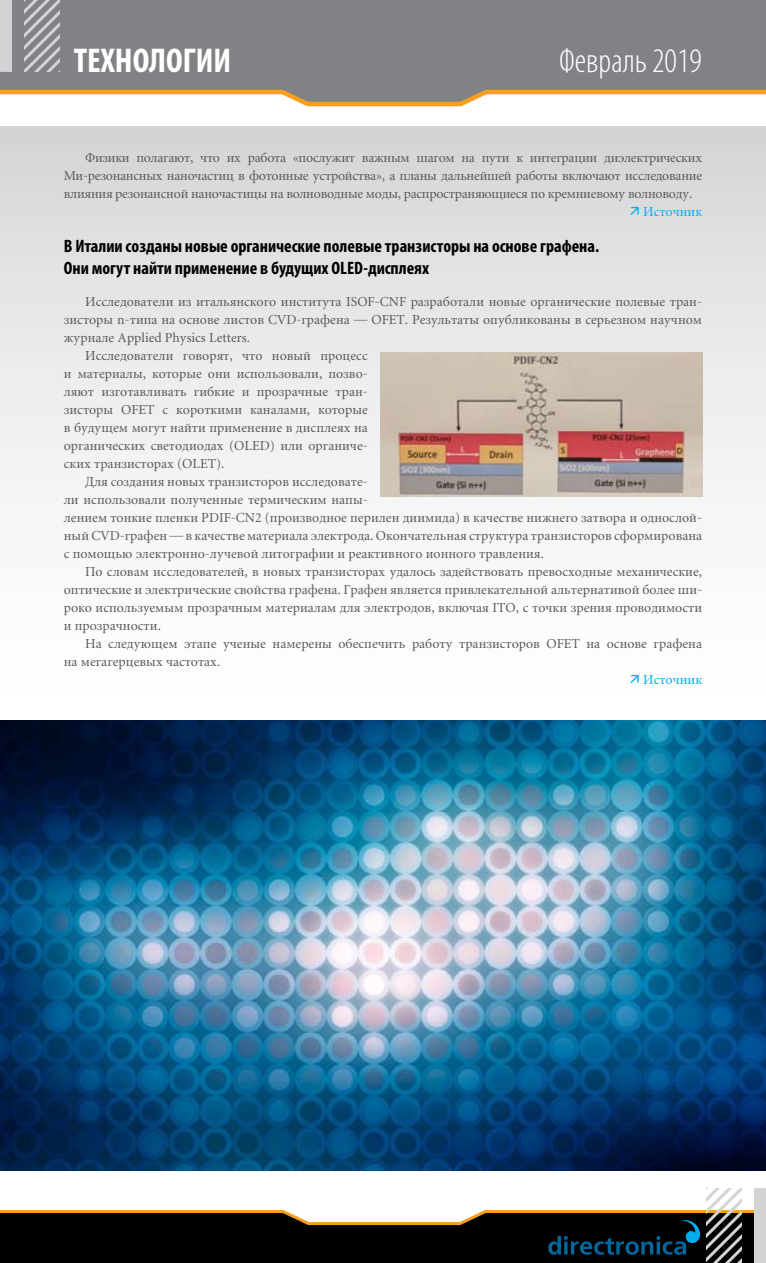
<style>
.page{position:relative;width:766px;height:1263px;background:#fff}
.page>*{position:absolute;margin:0;border:0;box-sizing:border-box;transform-origin:0 0}
.t1{font:300 condensed 34.5px "Myriad Pro";color:#fff}
.t2{font:700 condensed 34.5px "Myriad Pro";color:#fff}
.t3{font:700 condensed 18px/21.6px "Myriad Pro";color:#000}
.t4{font:13.5px/18px "Miniature";color:#58595b;text-align:justify}
.t5{font:13.5px "Miniature";color:#00aeef}
</style>
<div class="page">
<svg style="left:0;top:0;width:765px;height:107px;background:#918f8c"></svg>
<svg style="left:0;top:1210px;width:548px;height:53px;background:#201b14"></svg>
<div style="left:0;top:126px;width:765px;height:612px;background:linear-gradient(to bottom,#d6d8d9,#fff)"></div>
<img style="left:380px;top:353px;width:322px;height:144px">
<img style="left:0;top:720px;width:765px;height:450px">
<svg style="left:0;top:0;width:60px;height:72px;background:#a1a3a5"></svg>
<svg style="left:548px;top:1188px;width:217px;height:75px"></svg>
<svg style="left:630px;top:207px;width:8px;height:8px"></svg>
<svg style="left:630px;top:675px;width:8px;height:8px"></svg>
<h1 class="t2" style="left:74px;top:39px;width:159px">ТЕХНОЛОГИИ</h1>
<h1 class="t1" style="left:559px;top:42px;width:144px">Февраль 2019</h1>
<p class="t4" style="left:64px;top:149px;width:639px;text-indent:21px">Физики полагают, что их работа «послужит важным шагом на пути к интеграции диэлектрических Ми-резонансных наночастиц в фотонные устройства», а планы дальнейшей работы включают исследование влияния резонансной наночастицы на волноводные моды, распространяющиеся по кремниевому волноводу.</p>
<p class="t5" style="left:643px;top:205px;width:60px">Источник</p>
<h2 class="t3" style="left:64px;top:235px;width:537px">В Италии созданы новые органические полевые транзисторы на основе графена.<br>Они могут найти применение в будущих OLED-дисплеях</h2>
<p class="t4" style="left:85px;top:293px;width:618px">Исследователи из итальянского института ISOF-CNF разработали новые органические полевые тран-</p>
<p class="t4" style="left:64px;top:311px;width:639px">зисторы n-типа на основе листов CVD-графена — OFET. Результаты опубликованы в серьезном научном</p>
<p class="t4" style="left:64px;top:329px;width:188px">журнале Applied Physics Letters.</p>
<p class="t4" style="left:85px;top:347px;width:284px">Исследователи говорят, что новый процесс</p>
<p class="t4" style="left:64px;top:365px;width:305px">и материалы, которые они использовали, позво-</p>
<p class="t4" style="left:64px;top:383px;width:305px">ляют изготавливать гибкие и прозрачные тран-</p>
<p class="t4" style="left:64px;top:401px;width:305px">зисторы OFET с короткими каналами, которые</p>
<p class="t4" style="left:64px;top:419px;width:305px">в будущем могут найти применение в дисплеях на</p>
<p class="t4" style="left:64px;top:437px;width:305px">органических светодиодах (OLED) или органиче-</p>
<p class="t4" style="left:64px;top:455px;width:162px">ских транзисторах (OLET).</p>
<p class="t4" style="left:85px;top:473px;width:284px">Для создания новых транзисторов исследовате-</p>
<p class="t4" style="left:64px;top:491px;width:305px">ли использовали полученные термическим напы-</p>
<p class="t4" style="left:64px;top:509px;width:639px">лением тонкие пленки PDIF-CN2 (производное перилен диимида) в качестве нижнего затвора и однослой-</p>
<p class="t4" style="left:64px;top:527px;width:639px">ный CVD-графен — в качестве материала электрода. Окончательная структура транзисторов сформирована</p>
<p class="t4" style="left:64px;top:545px;width:481px">с помощью электронно-лучевой литографии и реактивного ионного травления.</p>
<p class="t4" style="left:85px;top:563px;width:618px">По словам исследователей, в новых транзисторах удалось задействовать превосходные механические,</p>
<p class="t4" style="left:64px;top:581px;width:639px">оптические и электрические свойства графена. Графен является привлекательной альтернативой более ши-</p>
<p class="t4" style="left:64px;top:599px;width:639px">роко используемым прозрачным материалам для электродов, включая ITO, с точки зрения проводимости</p>
<p class="t4" style="left:64px;top:617px;width:99px">и прозрачности.</p>
<p class="t4" style="left:85px;top:635px;width:618px">На следующем этапе ученые намерены обеспечить работу транзисторов OFET на основе графена</p>
<p class="t4" style="left:64px;top:653px;width:158px">на мегагерцевых частотах.</p>
<p class="t5" style="left:643px;top:673px;width:60px">Источник</p>
</div>
